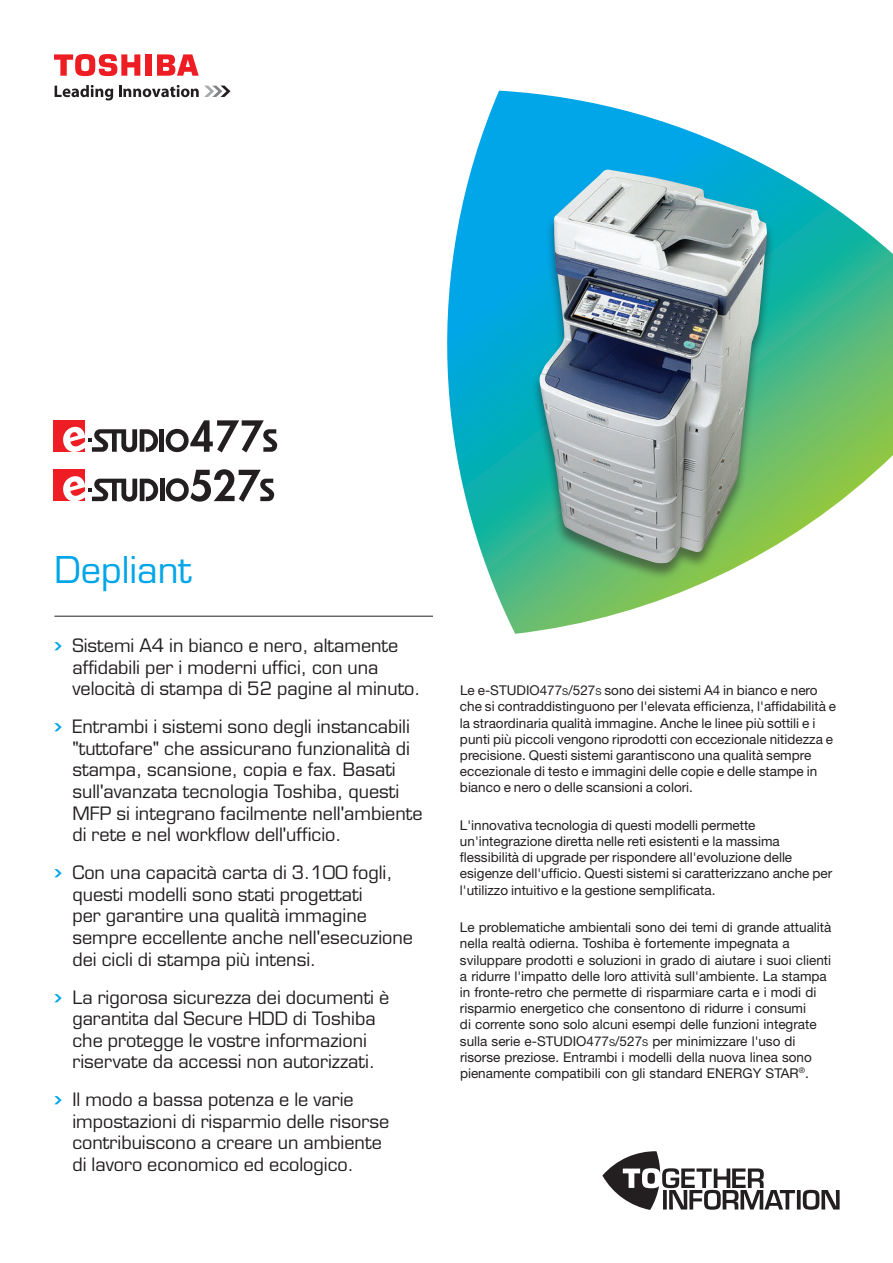
<style>
.page{position:relative;width:893px;height:1263px;background:#fff}
.page>*{position:absolute;margin:0;border:0;box-sizing:border-box;transform-origin:0 0}
.Collateral_type{font:36px "Eurostile LT Std";color:#00a6e8}
.Highlight_bullets_BL{font:18px/21.6px "Eurostile LT Std";color:#231f20}
.Main_text_BLACK{font:13.5px/16.2px "Helvetica Neue LT Pro";color:#231f20}
.s1{font-family:"Chevron";font-size:21px;color:#00a6e8}
.s2{font-size:9.45px}
</style>
<div class="page">
<svg style="left:422px;top:91px;width:471px;height:543px"></svg>
<hr style="left:54px;top:616px;width:379px;height:1px;background:#231f20">
<svg style="left:602px;top:1151px;width:238px;height:59px"></svg>
<div style="left:53px;top:420px;width:32px;height:32px;background:#ee1d23"></div>
<hr style="left:160px;top:429px;width:4px;height:23px;background:#231f20">
<svg style="left:63px;top:426px;width:95px;height:26px"></svg>
<svg style="left:166px;top:420px;width:111px;height:32px"></svg>
<div style="left:53px;top:470px;width:32px;height:31px;background:#ee1d23"></div>
<hr style="left:160px;top:479px;width:4px;height:22px;background:#231f20">
<svg style="left:63px;top:476px;width:95px;height:26px"></svg>
<svg style="left:166px;top:469px;width:108px;height:33px"></svg>
<div style="left:532px;top:170px;width:243px;height:409px;background:#231f20;opacity:.5"></div>
<img style="left:539px;top:170px;width:228px;height:393px">
<svg style="left:55px;top:85px;width:58px;height:15px"></svg>
<svg style="left:119px;top:85px;width:112px;height:12px"></svg>
<div style="left:146px;top:54px;width:6px;height:22px;background:#ee1d23"></div>
<svg style="left:157px;top:54px;width:42px;height:22px"></svg>
<svg style="left:54px;top:54px;width:86px;height:22px"></svg>
<p class="Collateral_type" style="left:54px;top:548px;width:139px">Depliant</p>
<p class="Highlight_bullets_BL" style="left:72px;top:635px;width:350px;text-indent:-18px"><span class="s1">•</span> Sistemi A4 in bianco e nero, altamente affidabili per i moderni uffici, con una velocità di stampa di 52 pagine al minuto.</p>
<p class="Highlight_bullets_BL" style="left:72px;top:716px;width:352px;text-indent:-18px"><span class="s1">•</span> Entrambi i sistemi sono degli instancabili "tuttofare" che assicurano funzionalità di stampa, scansione, copia e fax. Basati sull'avanzata tecnologia Toshiba, questi MFP si integrano facilmente nell'ambiente di rete e nel workflow dell'ufficio.</p>
<p class="Highlight_bullets_BL" style="left:72px;top:862px;width:342px;text-indent:-18px"><span class="s1">•</span> Con una capacità carta di 3.100 fogli, questi modelli sono stati progettati<br>per garantire una qualità immagine sempre eccellente anche nell'esecuzione dei cicli di stampa più intensi.</p>
<p class="Highlight_bullets_BL" style="left:54px;top:986px;width:336px;text-align:center"><span class="s1">•</span> La rigorosa sicurezza dei documenti è garantita dal Secure HDD di Toshiba che protegge le vostre informazioni riservate da accessi non autorizzati.</p>
<p class="Highlight_bullets_BL" style="left:72px;top:1089px;width:318px;text-indent:-18px"><span class="s1">•</span> Il modo a bassa potenza e le varie impostazioni di risparmio delle risorse contribuiscono a creare un ambiente di lavoro economico ed ecologico.</p>
<p class="Main_text_BLACK" style="left:460px;top:682px;width:378px">Le e-STUDIO477<span class="s2">S</span>/527<span class="s2">S</span> sono dei sistemi A4 in bianco e nero che si contraddistinguono per l'elevata efficienza, l'affidabilità e la straordinaria qualità immagine. Anche le linee più sottili e i punti più piccoli vengono riprodotti con eccezionale nitidezza e precisione. Questi sistemi garantiscono una qualità sempre eccezionale di testo e immagini delle copie e delle stampe in bianco e nero o delle scansioni a colori.</p>
<p class="Main_text_BLACK" style="left:460px;top:816px;width:374px">L'innovativa tecnologia di questi modelli permette un'integrazione diretta nelle reti esistenti e la massima flessibilità di upgrade per rispondere all'evoluzione delle esigenze dell'ufficio. Questi sistemi si caratterizzano anche per l'utilizzo intuitivo e la gestione semplificata.</p>
<p class="Main_text_BLACK" style="left:460px;top:919px;width:373px">Le problematiche ambientali sono dei temi di grande attualità nella realtà odierna. Toshiba è fortemente impegnata a sviluppare prodotti e soluzioni in grado di aiutare i suoi clienti a ridurre l'impatto delle loro attività sull'ambiente. La stampa in fronte-retro che permette di risparmiare carta e i modi di risparmio energetico che consentono di ridurre i consumi<br>di corrente sono solo alcuni esempi delle funzioni integrate sulla serie e-STUDIO477<span class="s2">S</span>/527<span class="s2">S</span> per minimizzare l'uso di risorse preziose. Entrambi i modelli della nuova linea sono pienamente compatibili con gli standard ENERGY STAR<sup>®</sup>.</p>
</div>
